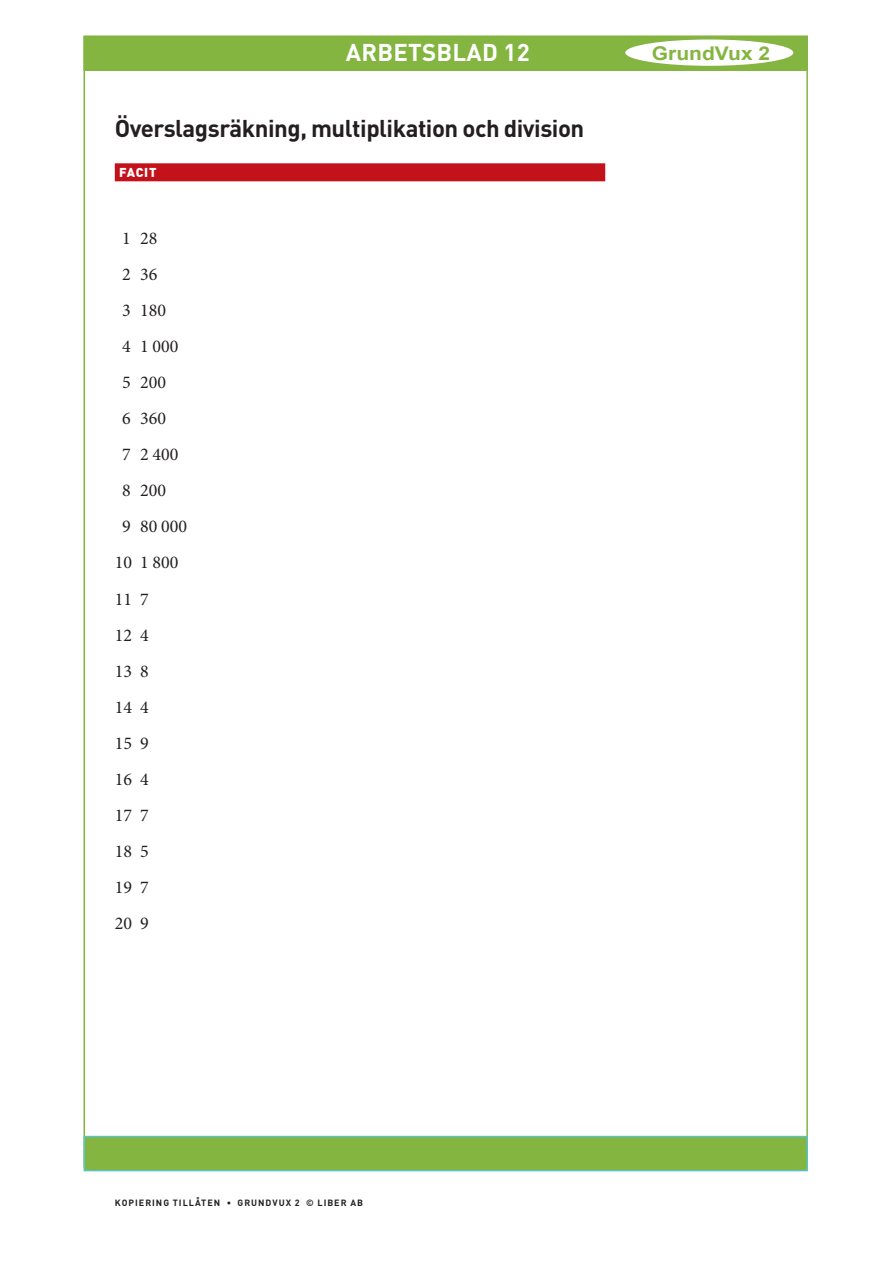
<style>
.page{position:relative;width:893px;height:1263px;background:#fff}
.page>*{position:absolute;margin:0;border:0;box-sizing:border-box;transform-origin:0 0}
.R_OH{font:700 24px "DIN Pro";letter-spacing:-.02em;color:#231f20}
.R_Kopiera2{font:700 24px "DIN Pro";letter-spacing:.01em;color:#fff}
.t1{font:700 18.9px "Arial";color:#84b540;scale:1.11 1}
.Uppgifter{font:18px "Minion Pro";color:#231f20}
.R_Facit_2{font:900 12.75px "DIN Pro";letter-spacing:.055em;color:#fff}
.t2{font:700 9px "DIN Pro";letter-spacing:.11em;color:#231f20}
</style>
<div class="page">
<div style="left:84px;top:36px;width:723px;height:34px;background:#84b540"></div>
<div style="left:84px;top:35px;width:724px;height:36px;border:2px solid #84b540"></div>
<div style="left:84px;top:1136px;width:723px;height:34px;background:#84b540"></div>
<div style="left:84px;top:1136px;width:724px;height:35px;border:2px solid #59c4c3"></div>
<div style="left:625px;top:40px;width:168px;height:26px;background:#fff;border-radius:50%"></div>
<div style="left:115px;top:163px;width:490px;height:18px;background:#c4121a"></div>
<p class="R_Kopiera2" style="left:346px;top:36px;width:185px">ARBETSBLAD 12</p>
<p class="R_OH" style="left:115px;top:112px;width:471px">Överslagsräkning, multiplikation och division</p>
<p class="R_Facit_2" style="left:119px;top:164px;width:39px">FACIT</p>
<p class="Uppgifter" style="left:122px;top:227px;width:37px">1 28</p>
<p class="Uppgifter" style="left:122px;top:263px;width:37px">2 36</p>
<p class="Uppgifter" style="left:122px;top:299px;width:46px">3 180</p>
<p class="Uppgifter" style="left:122px;top:335px;width:58px">4 1 000</p>
<p class="Uppgifter" style="left:122px;top:371px;width:46px">5 200</p>
<p class="Uppgifter" style="left:122px;top:407px;width:46px">6 360</p>
<p class="Uppgifter" style="left:122px;top:443px;width:58px">7 2 400</p>
<p class="Uppgifter" style="left:122px;top:479px;width:46px">8 200</p>
<p class="Uppgifter" style="left:122px;top:515px;width:67px">9 80 000</p>
<p class="Uppgifter" style="left:115px;top:551px;width:65px">10 1 800</p>
<p class="Uppgifter" style="left:115px;top:587px;width:36px">11 7</p>
<p class="Uppgifter" style="left:115px;top:623px;width:36px">12 4</p>
<p class="Uppgifter" style="left:115px;top:659px;width:36px">13 8</p>
<p class="Uppgifter" style="left:115px;top:695px;width:36px">14 4</p>
<p class="Uppgifter" style="left:115px;top:731px;width:36px">15 9</p>
<p class="Uppgifter" style="left:115px;top:767px;width:36px">16 4</p>
<p class="Uppgifter" style="left:115px;top:803px;width:36px">17 7</p>
<p class="Uppgifter" style="left:115px;top:839px;width:36px">18 5</p>
<p class="Uppgifter" style="left:115px;top:875px;width:36px">19 7</p>
<p class="Uppgifter" style="left:115px;top:911px;width:36px">20 9</p>
<p class="t1" style="left:652px;top:40px;width:108px">GrundVux 2</p>
<p class="t2" style="left:115px;top:1196px;width:250px">KOPIERING TILLÅTEN • GRUNDVUX 2 © LIBER AB</p>
<p class="t2" style="left:115px;top:1201px;width:83px">HEJ © LIBER AB</p>
</div>
